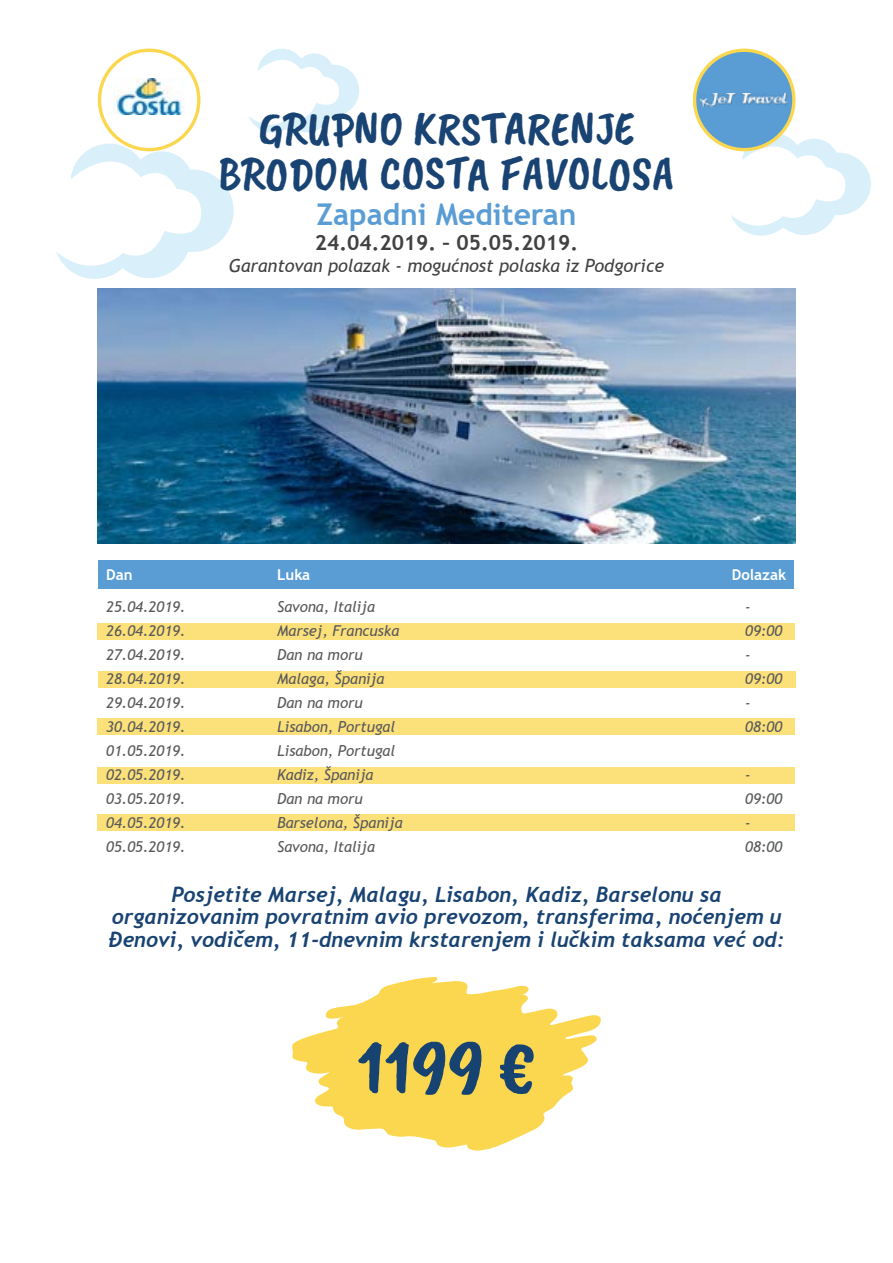
<style>
.page{position:relative;width:893px;height:1263px;background:#fff}
.page>*{position:absolute;margin:0;border:0;box-sizing:border-box;transform-origin:0 0}
.t1{font:78.3px "Caveat Brush";color:#174372}
.t2{font:48px/45px "Caveat Brush";color:#184372;text-align:center}
.t3{font:700 30px "Trebuchet MS";color:#5a9dd5}
.t4{font:italic 700 21px/22.5px "Trebuchet";color:#184372;text-align:center}
.t5{font:700 21px "Trebuchet MS";color:#414042}
.t6{font:italic 18px "Trebuchet MS";color:#414042}
.t7{font:italic 15px "Trebuchet MS";color:#58595b}
.t8{font:700 15px "Trebuchet MS";color:#fff}
</style>
<div class="page">
<svg style="left:249px;top:48px;width:110px;height:85px"></svg>
<svg style="left:56px;top:141px;width:178px;height:138px"></svg>
<svg style="left:704px;top:131px;width:167px;height:105px"></svg>
<div style="left:98px;top:623px;width:697px;height:17px;background:#fce17b"></div>
<div style="left:98px;top:671px;width:698px;height:16px;background:#fce17b"></div>
<div style="left:98px;top:718px;width:697px;height:17px;background:#fce17b"></div>
<div style="left:98px;top:767px;width:697px;height:17px;background:#fce17b"></div>
<div style="left:98px;top:814px;width:697px;height:17px;background:#fce17b"></div>
<img style="left:98px;top:288px;width:697px;height:256px">
<div style="left:99px;top:50px;width:100px;height:100px;background:#fff;border-radius:50%"></div>
<img style="left:113px;top:79px;width:70px;height:36px">
<div style="left:98px;top:49px;width:102px;height:102px;border:3px solid #fbd750;border-radius:50%"></div>
<div style="left:695px;top:50px;width:99px;height:100px;background:#5a9dd5;border-radius:50%"></div>
<img style="left:700px;top:94px;width:88px;height:12px">
<div style="left:693px;top:49px;width:103px;height:102px;border:3px solid #fbd750;border-radius:50%"></div>
<div style="left:99px;top:561px;width:695px;height:28px;background:#5a9dd5"></div>
<svg style="left:292px;top:976px;width:309px;height:174px;fill:#fbd750"></svg>
<h2 class="t2" style="left:218px;top:107px;width:458px">GRUPNO KRSTARENJE<br>BRODOM COSTA FAVOLOSA</h2>
<h3 class="t3" style="left:316px;top:195px;width:262px">Zapadni Mediteran</h3>
<h3 class="t5" style="left:315px;top:229px;width:265px">24.04.2019. – 05.05.2019.</h3>
<p class="t6" style="left:229px;top:254px;width:437px">Garantovan polazak - mogućnost polaska iz Podgorice</p>
<p class="t8" style="left:106px;top:566px;width:28px">Dan</p>
<p class="t8" style="left:277px;top:566px;width:34px">Luka</p>
<p class="t8" style="left:732px;top:566px;width:56px">Dolazak</p>
<p class="t7" style="left:106px;top:598px;width:81px">25.04.2019.</p>
<p class="t7" style="left:277px;top:598px;width:99px">Savona, Italija</p>
<p class="t7" style="left:745px;top:598px;width:7px">-</p>
<p class="t7" style="left:106px;top:622px;width:81px">26.04.2019.</p>
<p class="t7" style="left:277px;top:622px;width:124px">Marsej, Francuska</p>
<p class="t7" style="left:745px;top:622px;width:38px">09:00</p>
<p class="t7" style="left:106px;top:646px;width:81px">27.04.2019.</p>
<p class="t7" style="left:277px;top:646px;width:87px">Dan na moru</p>
<p class="t7" style="left:745px;top:646px;width:7px">-</p>
<p class="t7" style="left:106px;top:670px;width:81px">28.04.2019.</p>
<p class="t7" style="left:277px;top:670px;width:109px">Malaga, Španija</p>
<p class="t7" style="left:745px;top:670px;width:38px">09:00</p>
<p class="t7" style="left:106px;top:694px;width:81px">29.04.2019.</p>
<p class="t7" style="left:277px;top:694px;width:87px">Dan na moru</p>
<p class="t7" style="left:745px;top:694px;width:7px">-</p>
<p class="t7" style="left:106px;top:718px;width:81px">30.04.2019.</p>
<p class="t7" style="left:277px;top:718px;width:120px">Lisabon, Portugal</p>
<p class="t7" style="left:745px;top:718px;width:38px">08:00</p>
<p class="t7" style="left:106px;top:742px;width:81px">01.05.2019.</p>
<p class="t7" style="left:277px;top:742px;width:120px">Lisabon, Portugal</p>
<p class="t7" style="left:106px;top:766px;width:81px">02.05.2019.</p>
<p class="t7" style="left:277px;top:766px;width:98px">Kadiz, Španija</p>
<p class="t7" style="left:745px;top:766px;width:7px">-</p>
<p class="t7" style="left:106px;top:790px;width:81px">03.05.2019.</p>
<p class="t7" style="left:277px;top:790px;width:87px">Dan na moru</p>
<p class="t7" style="left:745px;top:790px;width:38px">09:00</p>
<p class="t7" style="left:106px;top:814px;width:81px">04.05.2019.</p>
<p class="t7" style="left:277px;top:814px;width:127px">Barselona, Španija</p>
<p class="t7" style="left:745px;top:814px;width:7px">-</p>
<p class="t7" style="left:106px;top:838px;width:81px">05.05.2019.</p>
<p class="t7" style="left:277px;top:838px;width:99px">Savona, Italija</p>
<p class="t7" style="left:745px;top:838px;width:38px">08:00</p>
<h3 class="t4" style="left:109px;top:883px;width:677px">Posjetite Marsej, Malagu, Lisabon, Kadiz, Barselonu sa organizovanim povratnim avio prevozom, transferima, noćenjem u<br>Đenovi, vodičem, 11-dnevnim krstarenjem i lučkim taksama već od:</h3>
<h1 class="t1" style="left:357px;top:1022px;width:180px">1199 €</h1>
</div>
